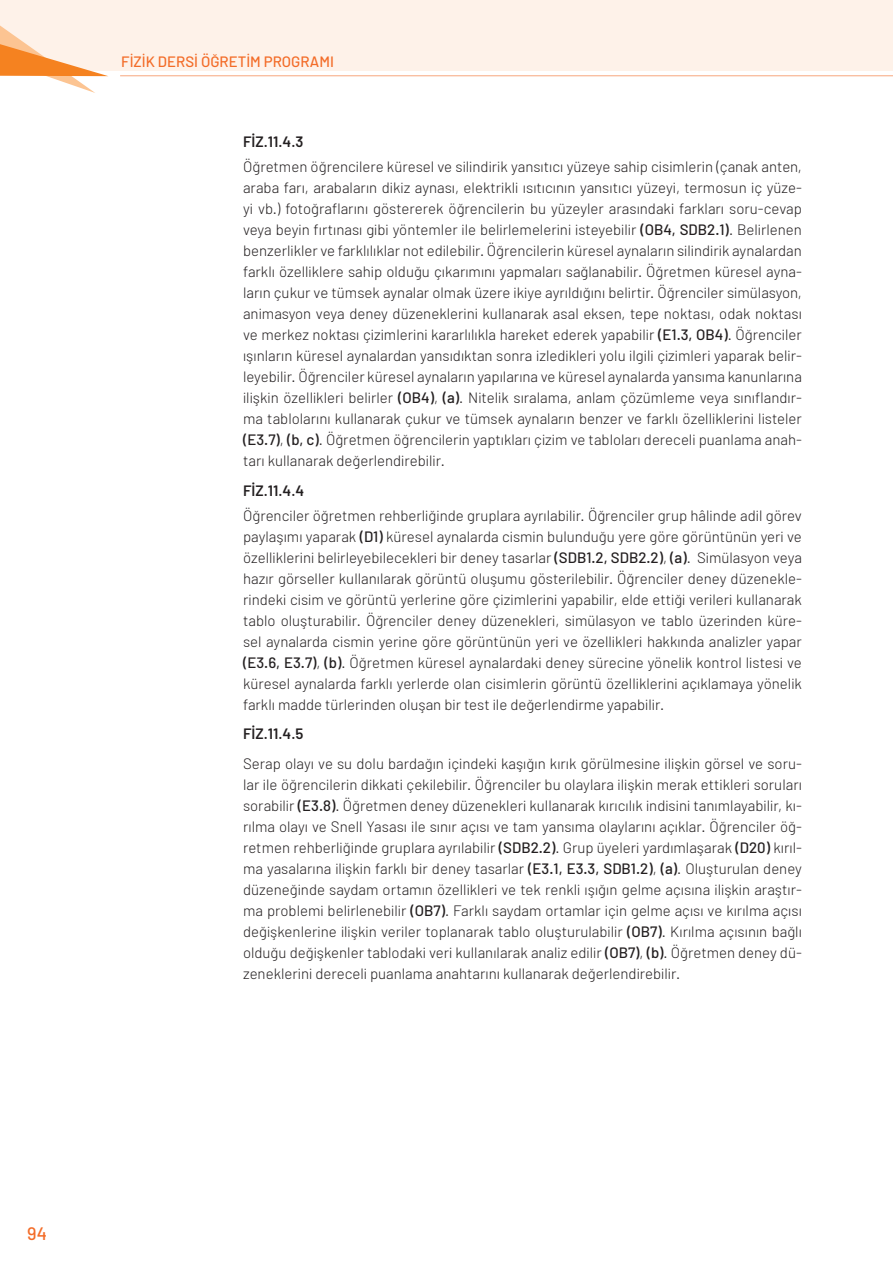
<style>
.page{position:relative;width:893px;height:1263px;background:#fff}
.page>*{position:absolute;margin:0;border:0;box-sizing:border-box;transform-origin:0 0}
.t1{font:500 18px "Barlow";color:#f36c28}
.t2{font:300 15px/21px "Barlow";color:#231f20;text-align:justify}
.t3{font:600 15px "Barlow";color:#231f20}
.t4{font:500 15px "Barlow";color:#f36c28}
.s1{font-weight:500}
</style>
<div class="page">
<div style="left:0;top:0;width:893px;height:71px;background:#fef2e9"></div>
<hr style="left:120px;top:75px;width:773px;height:1px;background:#f36c28">
<svg style="left:0;top:25px;width:108px;height:68px"></svg>
<p class="t4" style="left:121px;top:53px;width:214px">FİZİK DERSİ ÖĞRETİM PROGRAMI</p>
<p class="t3" style="left:243px;top:130px;width:62px">FİZ.11.4.3</p>
<p class="t2" style="left:243px;top:156px;width:560px">Öğretmen öğrencilere küresel ve silindirik yansıtıcı yüzeye sahip cisimlerin (çanak anten, araba farı, arabaların dikiz aynası, elektrikli ısıtıcının yansıtıcı yüzeyi, termosun iç yüze&shy;yi vb.) fotoğraflarını göstererek öğrencilerin bu yüzeyler arasındaki farkları soru-cevap veya beyin fırtınası gibi yöntemler ile belirlemelerini isteyebilir <span class="s1">(OB4, SDB2.1)</span>. Belirlenen benzerlikler ve farklılıklar not edilebilir. Öğrencilerin küresel aynaların silindirik aynalardan farklı özelliklere sahip olduğu çıkarımını yapmaları sağlanabilir. Öğretmen küresel ayna&shy;ların çukur ve tümsek aynalar olmak üzere ikiye ayrıldığını belirtir. Öğrenciler simülasyon, animasyon veya deney düzeneklerini kullanarak asal eksen, tepe noktası, odak noktası ve merkez noktası çizimlerini kararlılıkla hareket ederek yapabilir <span class="s1">(E1.3, OB4)</span>. Öğrenciler ışınların küresel aynalardan yansıdıktan sonra izledikleri yolu ilgili çizimleri yaparak belir&shy;leyebilir. Öğrenciler küresel aynaların yapılarına ve küresel aynalarda yansıma kanunlarına ilişkin özellikleri belirler <span class="s1">(OB4)</span>, <span class="s1">(a)</span>. Nitelik sıralama, anlam çözümleme veya sınıflandır&shy;ma tablolarını kullanarak çukur ve tümsek aynaların benzer ve farklı özelliklerini listeler <span class="s1">(E3.7)</span>, <span class="s1">(b, c)</span>. Öğretmen öğrencilerin yaptıkları çizim ve tabloları dereceli puanlama anah&shy;tarı kullanarak değerlendirebilir.</p>
<p class="t3" style="left:243px;top:479px;width:63px">FİZ.11.4.4</p>
<p class="t2" style="left:243px;top:504px;width:560px">Öğrenciler öğretmen rehberliğinde gruplara ayrılabilir. Öğrenciler grup hâlinde adil görev paylaşımı yaparak <span class="s1">(D1)</span> küresel aynalarda cismin bulunduğu yere göre görüntünün yeri ve özelliklerini belirleyebilecekleri bir deney tasarlar <span class="s1">(SDB1.2, SDB2.2)</span>, <span class="s1">(a)</span>. Simülasyon veya hazır görseller kullanılarak görüntü oluşumu gösterilebilir. Öğrenciler deney düzenekle&shy;rindeki cisim ve görüntü yerlerine göre çizimlerini yapabilir, elde ettiği verileri kullanarak tablo oluşturabilir. Öğrenciler deney düzenekleri, simülasyon ve tablo üzerinden küre&shy;sel aynalarda cismin yerine göre görüntünün yeri ve özellikleri hakkında analizler yapar <span class="s1">(E3.6, E3.7)</span>, <span class="s1">(b)</span>. Öğretmen küresel aynalardaki deney sürecine yönelik kontrol listesi ve küresel aynalarda farklı yerlerde olan cisimlerin görüntü özelliklerini açıklamaya yönelik farklı madde türlerinden oluşan bir test ile değerlendirme yapabilir.</p>
<p class="t3" style="left:243px;top:723px;width:62px">FİZ.11.4.5</p>
<p class="t2" style="left:243px;top:752px;width:560px">Serap olayı ve su dolu bardağın içindeki kaşığın kırık görülmesine ilişkin görsel ve soru&shy;lar ile öğrencilerin dikkati çekilebilir. Öğrenciler bu olaylara ilişkin merak ettikleri soruları sorabilir <span class="s1">(E3.8)</span>. Öğretmen deney düzenekleri kullanarak kırıcılık indisini tanımlayabilir, kı&shy;rılma olayı ve Snell Yasası ile sınır açısı ve tam yansıma olaylarını açıklar. Öğrenciler öğ&shy;retmen rehberliğinde gruplara ayrılabilir <span class="s1">(SDB2.2)</span>. Grup üyeleri yardımlaşarak <span class="s1">(D20)</span> kırıl&shy;ma yasalarına ilişkin farklı bir deney tasarlar <span class="s1">(E3.1, E3.3, SDB1.2)</span>, <span class="s1">(a)</span>. Oluşturulan deney düzeneğinde saydam ortamın özellikleri ve tek renkli ışığın gelme açısına ilişkin araştır&shy;ma problemi belirlenebilir <span class="s1">(OB7)</span>. Farklı saydam ortamlar için gelme açısı ve kırılma açısı değişkenlerine ilişkin veriler toplanarak tablo oluşturulabilir <span class="s1">(OB7)</span>. Kırılma açısının bağlı olduğu değişkenler tablodaki veri kullanılarak analiz edilir <span class="s1">(OB7)</span>, <span class="s1">(b)</span>. Öğretmen deney dü&shy;zeneklerini dereceli puanlama anahtarını kullanarak değerlendirebilir.</p>
<p class="t1" style="left:27px;top:1222px;width:21px">94</p>
</div>
